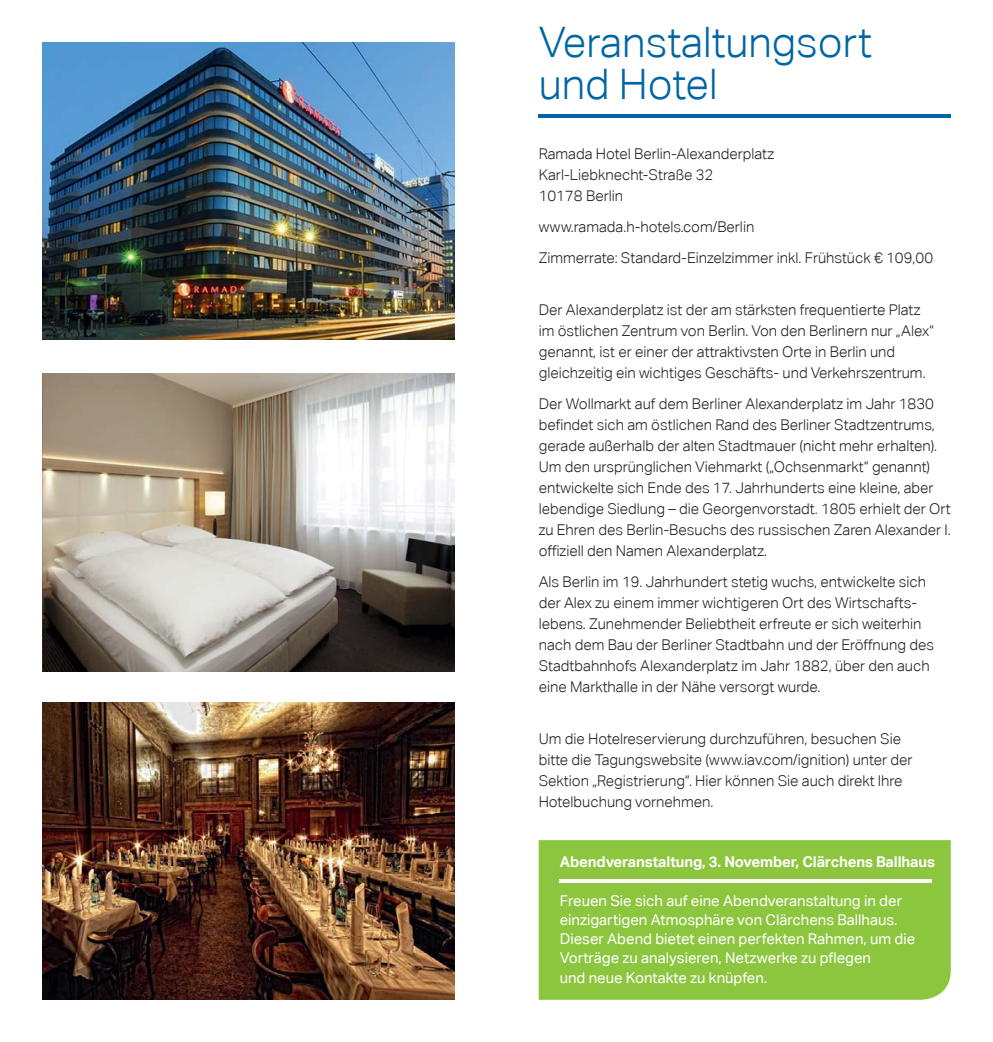
<style>
.page{position:relative;width:993px;height:1042px;background:#fff}
.page>*{position:absolute;margin:0;border:0;box-sizing:border-box;transform-origin:0 0}
.t1{font:300 42px/42px "Aktiv Grotesk";color:#0065a4}
.t2{font:300 14.88px/21px "Aktiv Grotesk";color:#231f20}
.t3{font:14.88px/19.2px "Aktiv Grotesk";color:#fff}
.t4{font:700 14.88px "Aktiv Grotesk";letter-spacing:-.01em;color:#fff}
</style>
<div class="page">
<div style="left:538px;top:840px;width:412px;height:160px;background:#8cc63f"></div>
<img style="left:42px;top:42px;width:412px;height:298px">
<img style="left:42px;top:373px;width:412px;height:298px">
<img style="left:42px;top:702px;width:412px;height:298px">
<hr style="left:538px;top:114px;width:412px;height:4px;background:#0065a4">
<svg style="left:559px;top:878px;width:372px;height:4px"></svg>
<h1 class="t1" style="left:538px;top:22px;width:334px">Veranstaltungsort und Hotel</h1>
<p class="t2" style="left:538px;top:144px;width:237px">Ramada Hotel Berlin-Alexanderplatz<br>Karl-Liebknecht-Straße 32<br>10178 Berlin</p>
<p class="t2" style="left:538px;top:212px;width:396px;line-height:31px">www.ramada.h-hotels.com/Berlin<br>Zimmerrate: Standard-Einzelzimmer inkl. Frühstück € 109,00</p>
<p class="t2" style="left:538px;top:300px;width:397px">Der Alexanderplatz ist der am stärksten frequentierte Platz im östlichen Zentrum von Berlin. Von den Berlinern nur „Alex“ genannt, ist er einer der attraktivsten Orte in Berlin und gleichzeitig ein wichtiges Geschäfts- und Verkehrszentrum.</p>
<p class="t2" style="left:538px;top:393px;width:413px">Der Wollmarkt auf dem Berliner Alexanderplatz im Jahr 1830 befindet sich am östlichen Rand des Berliner Stadtzentrums, gerade außerhalb der alten Stadtmauer (nicht mehr erhalten).<br>Um den ursprünglichen Viehmarkt („Ochsenmarkt“ genannt) entwickelte sich Ende des 17. Jahrhunderts eine kleine, aber lebendige Siedlung – die Georgenvorstadt. 1805 erhielt der Ort zu Ehren des Berlin-Besuchs des russischen Zaren Alexander I. offiziell den Namen Alexanderplatz.</p>
<p class="t2" style="left:538px;top:571px;width:396px">Als Berlin im 19. Jahrhundert stetig wuchs, entwickelte sich der Alex zu einem immer wichtigeren Ort des Wirtschafts&shy;lebens. Zunehmender Beliebtheit erfreute er sich weiterhin nach dem Bau der Berliner Stadtbahn und der Eröffnung des Stadtbahnhofs Alexanderplatz im Jahr 1882, über den auch eine Markthalle in der Nähe versorgt wurde.</p>
<p class="t2" style="left:538px;top:728px;width:375px">Um die Hotelreservierung durchzuführen, besuchen Sie bitte die Tagungswebsite (www.iav.com/ignition) unter der Sektion „Registrierung“. Hier können Sie auch direkt Ihre Hotelbuchung vornehmen.</p>
<p class="t4" style="left:559px;top:853px;width:376px">Abendveranstaltung, 3. November, Clärchens Ballhaus</p>
<p class="t3" style="left:559px;top:891px;width:357px">Freuen Sie sich auf eine Abendveranstaltung in der einzigartigen Atmosphäre von Clärchens Ballhaus.<br>Dieser Abend bietet einen perfekten Rahmen, um die Vorträge zu analysieren, Netzwerke zu pflegen<br>und neue Kontakte zu knüpfen.</p>
</div>
